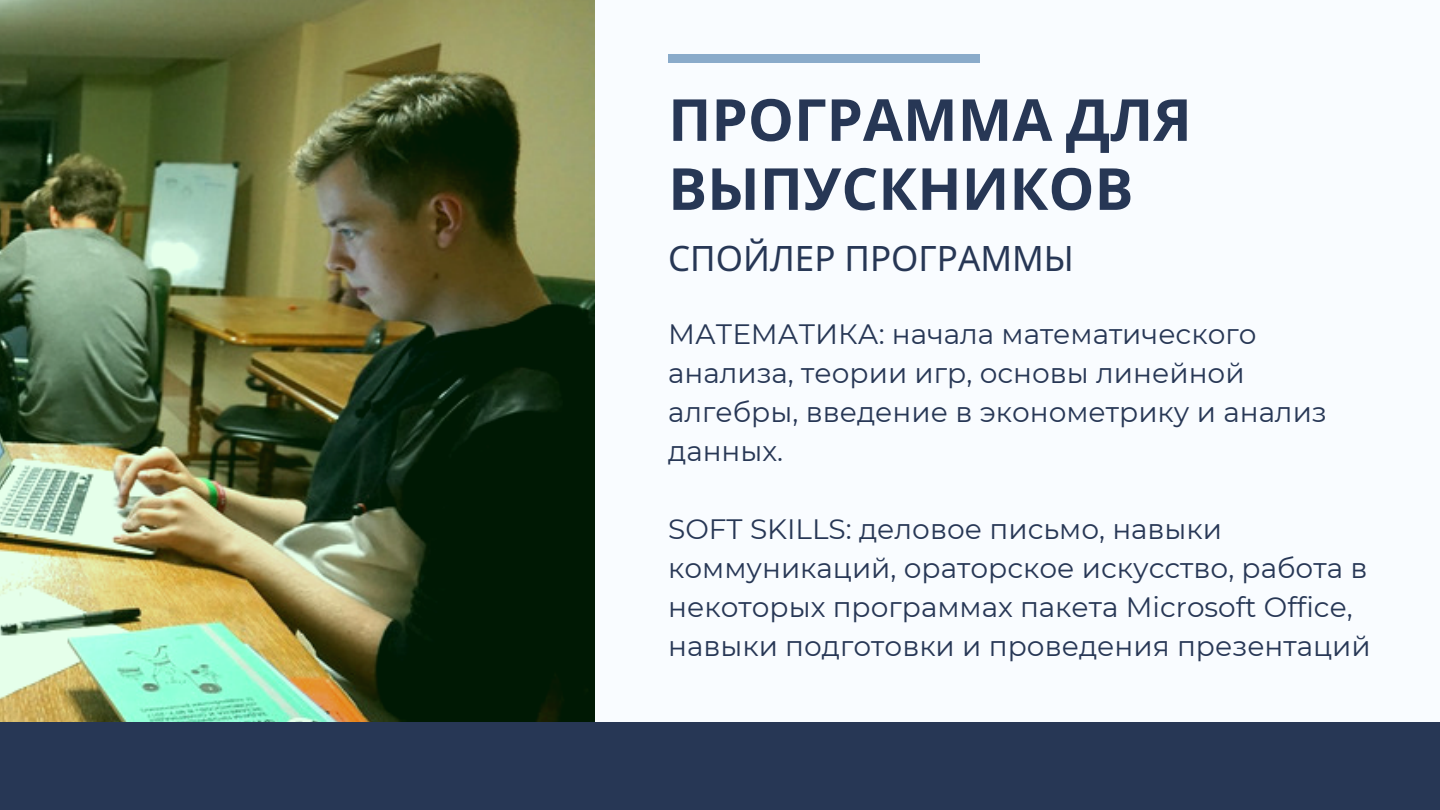
<style>
.page{position:relative;width:1440px;height:810px;background:#f9fcff}
.page>*{position:absolute;margin:0;border:0;box-sizing:border-box;transform-origin:0 0}
.t1{font:700 58px/69px "Noto Sans";color:#273755}
.t2{font:35px "Noto Sans";color:#273755}
.t3{font:28px/39px "Montserrat";color:#273755}
</style>
<div class="page">
<img style="left:0;top:0;width:595px;height:722px">
<div style="left:0;top:722px;width:1440px;height:88px;background:#273755"></div>
<div style="left:668px;top:54px;width:312px;height:8px;background:#8aabca"></div>
<h1 class="t1" style="left:668px;top:84px;width:525px">ПРОГРАММА ДЛЯ<br>ВЫПУСКНИКОВ</h1>
<p class="t2" style="left:668px;top:234px;width:407px">СПОЙЛЕР ПРОГРАММЫ</p>
<p class="t3" style="left:668px;top:314px;width:660px">МАТЕМАТИКА: начала математического анализа, теории игр, основы линейной алгебры, введение в эконометрику и анализ данных.</p>
<p class="t3" style="left:668px;top:509px;width:704px">SOFT SKILLS: деловое письмо, навыки коммуникаций, ораторское искусство, работа в некоторых программах пакета Microsoft Office, навыки подготовки и проведения презентаций</p>
</div>
